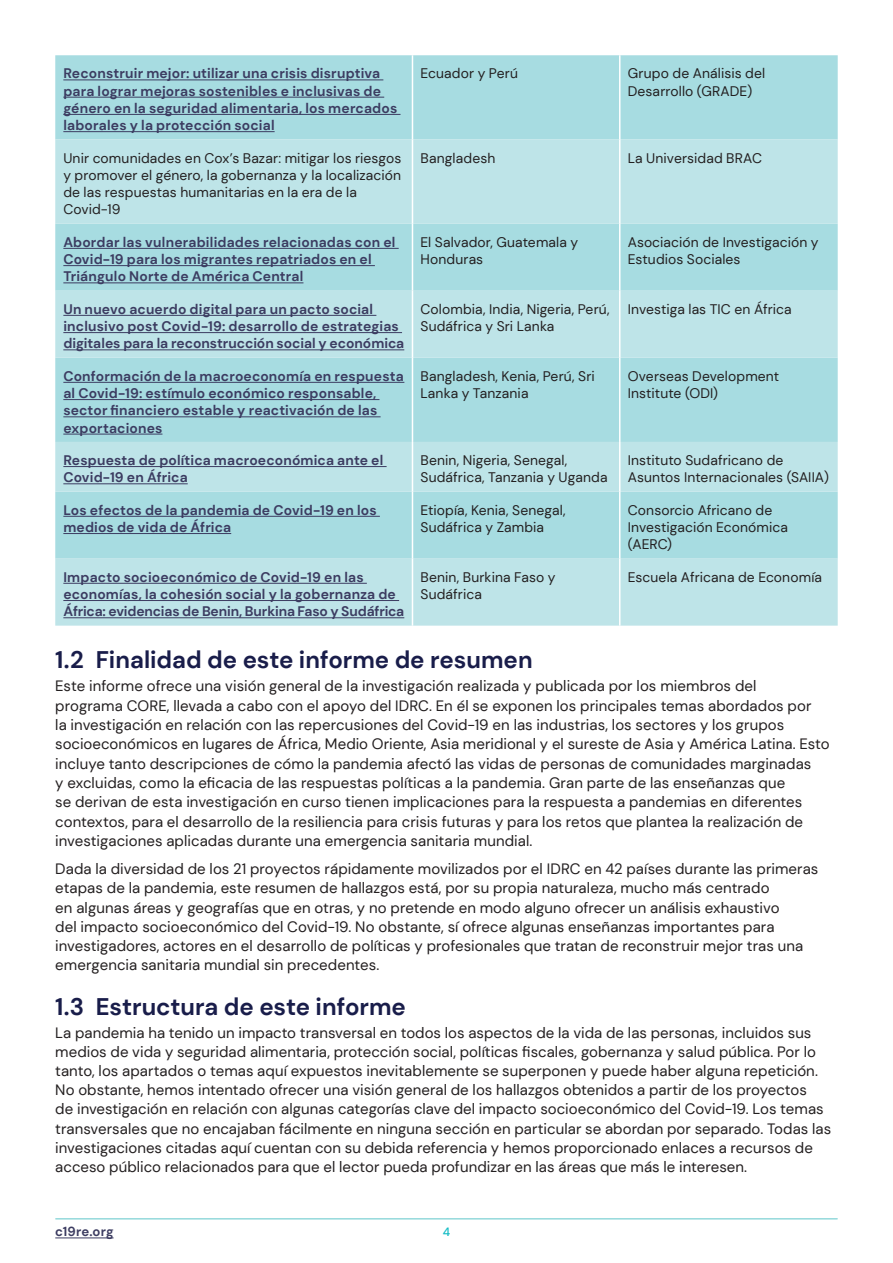
<style>
.page{position:relative;width:893px;height:1263px;background:#fff}
.page>*{position:absolute;margin:0;border:0;box-sizing:border-box;transform-origin:0 0}
.t1{font:700 24px "DM Sans";color:#191d4a}
.t2{font:15px/19.4px "DM Sans";letter-spacing:.005em;color:#231f20}
.t3{font:700 13.8px/17.2px "DM Sans";letter-spacing:.01em;color:#3c3c61}
.t4{font:13.8px/17.2px "DM Sans";letter-spacing:.005em;color:#231f20}
.t5{font:700 13.2px "DM Sans";letter-spacing:.015em;color:#3c3c61}
.t6{font:500 12px "DM Sans";color:#14bcc4}
</style>
<div class="page">
<hr style="left:55px;top:1238px;width:59px;height:1px;background:#3c3c61">
<div style="left:55px;top:55px;width:783px;height:84px;background:#a7dce1"></div>
<svg style="left:55px;top:139px;width:783px;height:487px;background:#b3e0e4"></svg>
<hr style="left:412px;top:55px;width:1px;height:84px;background:#fff">
<hr style="left:619px;top:55px;width:1px;height:84px;background:#fff">
<hr style="left:412px;top:139px;width:1px;height:85px;background:#fff">
<hr style="left:619px;top:139px;width:1px;height:85px;background:#fff">
<hr style="left:412px;top:224px;width:1px;height:67px;background:#fff">
<hr style="left:619px;top:224px;width:1px;height:67px;background:#fff">
<hr style="left:412px;top:291px;width:1px;height:67px;background:#fff">
<hr style="left:619px;top:291px;width:1px;height:67px;background:#fff">
<hr style="left:412px;top:358px;width:1px;height:84px;background:#fff">
<hr style="left:619px;top:358px;width:1px;height:84px;background:#fff">
<hr style="left:412px;top:442px;width:1px;height:50px;background:#fff">
<hr style="left:619px;top:442px;width:1px;height:50px;background:#fff">
<hr style="left:412px;top:492px;width:1px;height:67px;background:#fff">
<hr style="left:619px;top:492px;width:1px;height:67px;background:#fff">
<hr style="left:412px;top:559px;width:1px;height:67px;background:#fff">
<hr style="left:619px;top:559px;width:1px;height:67px;background:#fff">
<hr style="left:63px;top:80px;width:320px;height:1px;background:#3c3c61">
<hr style="left:63px;top:97px;width:321px;height:1px;background:#3c3c61">
<hr style="left:63px;top:114px;width:337px;height:1px;background:#3c3c61">
<hr style="left:63px;top:131px;width:212px;height:1px;background:#3c3c61">
<hr style="left:63px;top:248px;width:336px;height:1px;background:#3c3c61">
<hr style="left:63px;top:265px;width:312px;height:1px;background:#3c3c61">
<hr style="left:63px;top:283px;width:240px;height:1px;background:#3c3c61">
<hr style="left:63px;top:315px;width:313px;height:1px;background:#3c3c61">
<hr style="left:63px;top:332px;width:339px;height:1px;background:#3c3c61">
<hr style="left:63px;top:350px;width:341px;height:1px;background:#3c3c61">
<hr style="left:63px;top:382px;width:341px;height:1px;background:#3c3c61">
<hr style="left:63px;top:399px;width:316px;height:1px;background:#3c3c61">
<hr style="left:63px;top:417px;width:318px;height:1px;background:#3c3c61">
<hr style="left:63px;top:434px;width:99px;height:1px;background:#3c3c61">
<hr style="left:63px;top:466px;width:324px;height:1px;background:#3c3c61">
<hr style="left:63px;top:484px;width:125px;height:1px;background:#3c3c61">
<hr style="left:63px;top:516px;width:317px;height:1px;background:#3c3c61">
<hr style="left:63px;top:533px;width:168px;height:1px;background:#3c3c61">
<hr style="left:63px;top:583px;width:304px;height:1px;background:#3c3c61">
<hr style="left:63px;top:600px;width:336px;height:1px;background:#3c3c61">
<hr style="left:63px;top:617px;width:341px;height:1px;background:#3c3c61">
<hr style="left:56px;top:1218px;width:781px;height:1px;background:#5ec6ca">
<p class="t3" style="left:63px;top:65px;width:335px">Reconstruir mejor: utilizar una crisis disruptiva para lograr mejoras sostenibles e inclusivas de género en la seguridad alimentaria, los mercados laborales y la protección social</p>
<p class="t4" style="left:421px;top:65px;width:99px">Ecuador y Perú</p>
<p class="t4" style="left:628px;top:65px;width:139px">Grupo de Análisis del<br>Desarrollo (GRADE)</p>
<p class="t4" style="left:63px;top:149px;width:340px">Unir comunidades en Cox’s Bazar: mitigar los riesgos y promover el género, la gobernanza y la localización de las respuestas humanitarias en la era de la Covid-19</p>
<p class="t4" style="left:421px;top:149px;width:76px">Bangladesh</p>
<p class="t4" style="left:628px;top:149px;width:136px">La Universidad BRAC</p>
<p class="t3" style="left:63px;top:233px;width:334px">Abordar las vulnerabilidades relacionadas con el<br>Covid-19 para los migrantes repatriados en el<br>Triángulo Norte de América Central</p>
<p class="t4" style="left:421px;top:233px;width:159px">El Salvador, Guatemala y<br>Honduras</p>
<p class="t4" style="left:628px;top:233px;width:192px">Asociación de Investigación y<br>Estudios Sociales</p>
<p class="t3" style="left:63px;top:300px;width:342px">Un nuevo acuerdo digital para un pacto social inclusivo post Covid-19: desarrollo de estrategias digitales para la reconstrucción social y económica</p>
<p class="t4" style="left:421px;top:300px;width:191px">Colombia, India, Nigeria, Perú,<br>Sudáfrica y Sri Lanka</p>
<p class="t4" style="left:628px;top:300px;width:165px">Investiga las TIC en África</p>
<p class="t3" style="left:63px;top:367px;width:342px">Conformación de la macroeconomía en respuesta al Covid-19: estímulo económico responsable, sector financiero estable y reactivación de las exportaciones</p>
<p class="t4" style="left:421px;top:367px;width:176px">Bangladesh, Kenia, Perú, Sri<br>Lanka y Tanzania</p>
<p class="t4" style="left:628px;top:367px;width:153px">Overseas Development<br>Institute (ODI)</p>
<p class="t3" style="left:63px;top:452px;width:322px">Respuesta de política macroeconómica ante el<br>Covid-19 en África</p>
<p class="t4" style="left:421px;top:452px;width:188px">Benin, Nigeria, Senegal,<br>Sudáfrica, Tanzania y Uganda</p>
<p class="t4" style="left:628px;top:452px;width:203px">Instituto Sudafricano de<br>Asuntos Internacionales (SAIIA)</p>
<p class="t3" style="left:63px;top:501px;width:315px">Los efectos de la pandemia de Covid-19 en los medios de vida de África</p>
<p class="t4" style="left:421px;top:501px;width:147px">Etiopía, Kenia, Senegal,<br>Sudáfrica y Zambia</p>
<p class="t4" style="left:628px;top:501px;width:162px">Consorcio Africano de<br>Investigación Económica (AERC)</p>
<p class="t3" style="left:63px;top:568px;width:342px">Impacto socioeconómico de Covid-19 en las economías, la cohesión social y la gobernanza de<br>África: evidencias de Benin, Burkina Faso y Sudáfrica</p>
<p class="t4" style="left:421px;top:568px;width:137px">Benin, Burkina Faso y<br>Sudáfrica</p>
<p class="t4" style="left:628px;top:568px;width:196px">Escuela Africana de Economía</p>
<h1 class="t1" style="left:55px;top:644px;width:479px">1.2 Finalidad de este informe de resumen</h1>
<p class="t2" style="left:55px;top:676px;width:776px">Este informe ofrece una visión general de la investigación realizada y publicada por los miembros del<br>programa CORE, llevada a cabo con el apoyo del IDRC. En él se exponen los principales temas abordados por<br>la investigación en relación con las repercusiones del Covid-19 en las industrias, los sectores y los grupos socioeconómicos en lugares de África, Medio Oriente, Asia meridional y el sureste de Asia y América Latina. Esto incluye tanto descripciones de cómo la pandemia afectó las vidas de personas de comunidades marginadas<br>y excluidas, como la eficacia de las respuestas políticas a la pandemia. Gran parte de las enseñanzas que<br>se derivan de esta investigación en curso tienen implicaciones para la respuesta a pandemias en diferentes contextos, para el desarrollo de la resiliencia para crisis futuras y para los retos que plantea la realización de investigaciones aplicadas durante una emergencia sanitaria mundial.</p>
<p class="t2" style="left:55px;top:859px;width:765px">Dada la diversidad de los 21 proyectos rápidamente movilizados por el IDRC en 42 países durante las primeras etapas de la pandemia, este resumen de hallazgos está, por su propia naturaleza, mucho más centrado<br>en algunas áreas y geografías que en otras, y no pretende en modo alguno ofrecer un análisis exhaustivo<br>del impacto socioeconómico del Covid-19. No obstante, sí ofrece algunas enseñanzas importantes para investigadores, actores en el desarrollo de políticas y profesionales que tratan de reconstruir mejor tras una emergencia sanitaria mundial sin precedentes.</p>
<h1 class="t1" style="left:55px;top:991px;width:352px">1.3 Estructura de este informe</h1>
<p class="t2" style="left:55px;top:1023px;width:777px">La pandemia ha tenido un impacto transversal en todos los aspectos de la vida de las personas, incluidos sus medios de vida y seguridad alimentaria, protección social, políticas fiscales, gobernanza y salud pública. Por lo tanto, los apartados o temas aquí expuestos inevitablemente se superponen y puede haber alguna repetición.<br>No obstante, hemos intentado ofrecer una visión general de los hallazgos obtenidos a partir de los proyectos<br>de investigación en relación con algunas categorías clave del impacto socioeconómico del Covid-19. Los temas transversales que no encajaban fácilmente en ninguna sección en particular se abordan por separado. Todas las investigaciones citadas aquí cuentan con su debida referencia y hemos proporcionado enlaces a recursos de acceso público relacionados para que el lector pueda profundizar en las áreas que más le interesen.</p>
<p class="t5" style="left:55px;top:1223px;width:60px">c19re.org</p>
<p class="t6" style="left:443px;top:1225px;width:9px">4</p>
</div>
